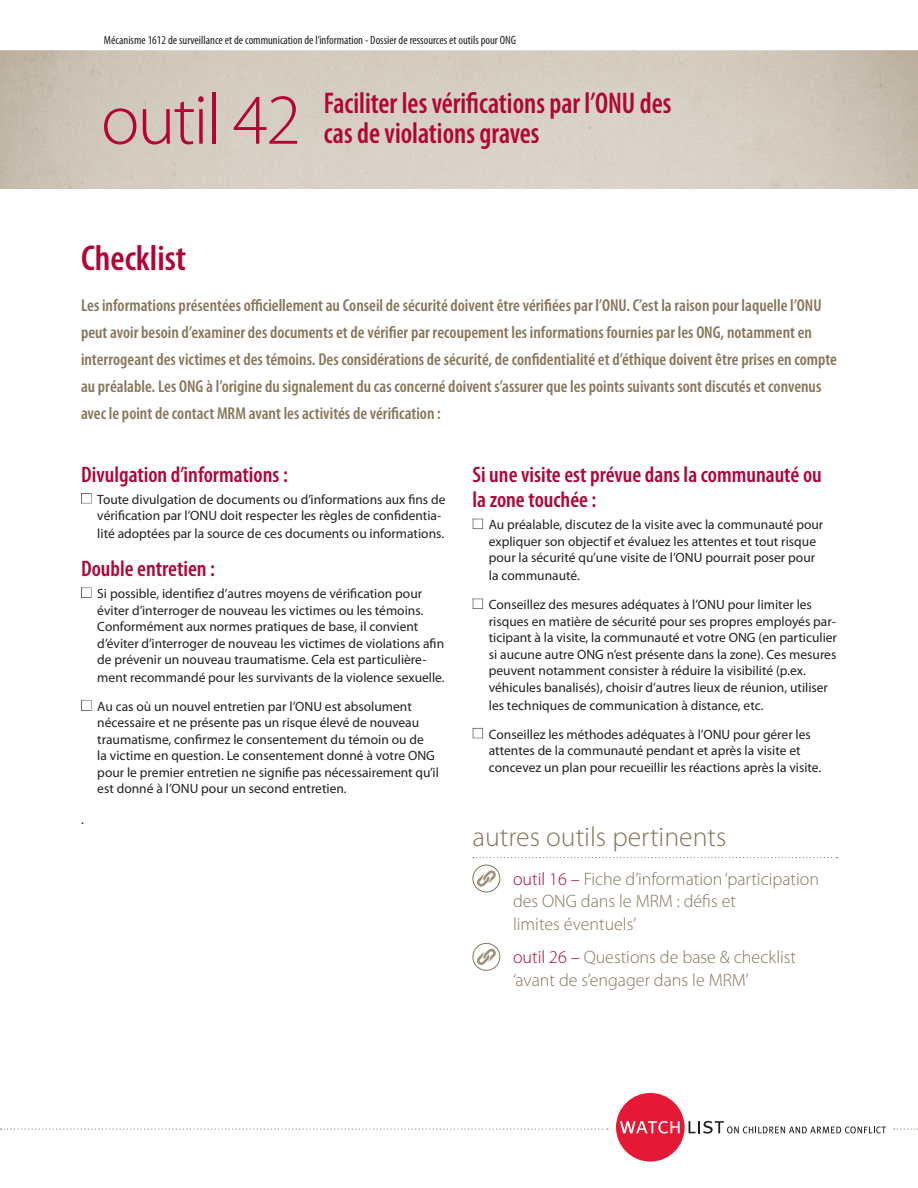
<style>
.page{position:relative;width:918px;height:1188px;background:#fff}
.page>*{position:absolute;margin:0;border:0;box-sizing:border-box;transform-origin:0 0}
.Chapter_Title-2032{font:300 72px "Myriad Pro";letter-spacing:-.03em;color:#b10535}
.Title-_Factsheet{font:600 condensed 36px "Myriad Pro";color:#b10535}
.Tool_title{font:600 condensed 30px "Myriad Pro";color:#b10535;scale:.93 1}
.related_tool_-_TITLE{font:300 27.75px "Myriad Pro";color:#88755a}
.Level_1{font:600 condensed 22.5px/25.5px "Myriad Pro";color:#b10535}
.related_Tools{font:300 18px/22.5px "Myriad Pro";color:#88755a}
.FR-Intro_lines{font:600 condensed 17.25px/27px "Myriad Pro";color:#88755a}
.Body{font:13.5px/16.5px "Myriad Pro";color:#231f20}
.t1{font:condensed 12px "Myriad Pro";color:#231f20}
.s1{color:#b10535}
</style>
<div class="page">
<svg style="left:1px;top:1129px;width:607px;height:1px"></svg>
<div style="left:616px;top:1093px;width:69px;height:69px;background:#e51836;border-radius:50%"></div>
<svg style="left:620px;top:1121px;width:60px;height:13px"></svg>
<svg style="left:689px;top:1121px;width:197px;height:13px"></svg>
<svg style="left:894px;top:1129px;width:24px;height:1px"></svg>
<div style="left:80px;top:491px;width:14px;height:14px;background:#231f20;opacity:.2"></div>
<div style="left:80px;top:585px;width:14px;height:14px;background:#231f20;opacity:.2"></div>
<div style="left:80px;top:698px;width:14px;height:14px;background:#231f20;opacity:.2"></div>
<svg style="left:473px;top:857px;width:364px;height:1px"></svg>
<div style="left:471px;top:517px;width:15px;height:13px;background:#231f20;opacity:.2"></div>
<div style="left:471px;top:597px;width:15px;height:13px;background:#231f20;opacity:.2"></div>
<div style="left:471px;top:726px;width:15px;height:13px;background:#231f20;opacity:.2"></div>
<svg style="left:473px;top:865px;width:27px;height:27px"></svg>
<div style="left:472px;top:865px;width:28px;height:27px;border:1px solid #88755a;border-radius:50%"></div>
<svg style="left:477px;top:870px;width:19px;height:17px"></svg>
<svg style="left:473px;top:943px;width:27px;height:27px"></svg>
<div style="left:472px;top:943px;width:28px;height:28px;border:1px solid #88755a;border-radius:50%"></div>
<svg style="left:477px;top:949px;width:19px;height:16px"></svg>
<p class="t1" style="left:104px;top:34px;width:414px">Mécanisme 1612 de surveillance et de communication de l’information - Dossier de ressources et outils pour ONG</p>
<p class="Chapter_Title-2032" style="left:101px;top:80px;width:202px">outil 42</p>
<p class="Tool_title" style="left:324px;top:87px;width:375px">Faciliter les vérifications par l’ONU des</p>
<p class="Tool_title" style="left:324px;top:117px;width:233px">cas de violations graves</p>
<p class="Title-_Factsheet" style="left:81px;top:238px;width:107px">Checklist</p>
<p class="FR-Intro_lines" style="left:81px;top:292px;width:757px">Les informations présentées officiellement au Conseil de sécurité doivent être vérifiées par l’ONU. C’est la raison pour laquelle l’ONU peut avoir besoin d’examiner des documents et de vérifier par recoupement les informations fournies par les ONG, notamment en interrogeant des victimes et des témoins. Des considérations de sécurité, de confidentialité et d’éthique doivent être prises en compte au préalable. Les ONG à l’origine du signalement du cas concerné doivent s’assurer que les points suivants sont discutés et convenus avec le point de contact MRM avant les activités de vérification :</p>
<p class="Level_1" style="left:81px;top:462px;width:208px">Divulgation d’informations :</p>
<p class="Body" style="left:97px;top:491px;width:350px">Toute divulgation de documents ou d’informations aux fins de vérification par l’ONU doit respecter les règles de confidentia-</p>
<p class="Body" style="left:97px;top:525px;width:348px">lité adoptées par la source de ces documents ou informations.</p>
<p class="Level_1" style="left:81px;top:556px;width:136px">Double entretien :</p>
<p class="Body" style="left:97px;top:585px;width:348px">Si possible, identifiez d’autres moyens de vérification pour éviter d’interroger de nouveau les victimes ou les témoins.<br>Conformément aux normes pratiques de base, il convient d’éviter d’interroger de nouveau les victimes de violations afin de prévenir un nouveau traumatisme. Cela est particulière-</p>
<p class="Body" style="left:97px;top:669px;width:349px">ment recommandé pour les survivants de la violence sexuelle.</p>
<p class="Body" style="left:97px;top:698px;width:343px">Au cas où un nouvel entretien par l’ONU est absolument nécessaire et ne présente pas un risque élevé de nouveau traumatisme, confirmez le consentement du témoin ou de<br>la victime en question. Le consentement donné à votre ONG pour le premier entretien ne signifie pas nécessairement qu’il est donné à l’ONU pour un second entretien.</p>
<p class="Body" style="left:81px;top:811px;width:4px">.</p>
<p class="Level_1" style="left:472px;top:462px;width:351px">Si une visite est prévue dans la communauté ou la zone touchée :</p>
<p class="Body" style="left:489px;top:516px;width:336px">Au préalable, discutez de la visite avec la communauté pour expliquer son objectif et évaluez les attentes et tout risque pour la sécurité qu’une visite de l’ONU pourrait poser pour</p>
<p class="Body" style="left:489px;top:567px;width:93px">la communauté.</p>
<p class="Body" style="left:489px;top:596px;width:350px">Conseillez des mesures adéquates à l’ONU pour limiter les risques en matière de sécurité pour ses propres employés par&shy;ticipant à la visite, la communauté et votre ONG (en particulier si aucune autre ONG n’est présente dans la zone). Ces mesures peuvent notamment consister à réduire la visibilité (p.ex. véhicules banalisés), choisir d’autres lieux de réunion, utiliser</p>
<p class="Body" style="left:489px;top:697px;width:276px">les techniques de communication à distance, etc.</p>
<p class="Body" style="left:489px;top:726px;width:334px">Conseillez les méthodes adéquates à l’ONU pour gérer les attentes de la communauté pendant et après la visite et concevez un plan pour recueillir les réactions après la visite.</p>
<p class="related_tool_-_TITLE" style="left:472px;top:822px;width:256px">autres outils pertinents</p>
<p class="related_Tools" style="left:513px;top:868px;width:308px"><span class="s1">outil 16 –</span> Fiche d’information ‘participation des ONG dans le MRM : défis et<br>limites éventuels’</p>
<p class="related_Tools" style="left:513px;top:946px;width:285px"><span class="s1">outil 26 –</span> Questions de base &amp; checklist ‘avant de s’engager dans le MRM’</p>
</div>
